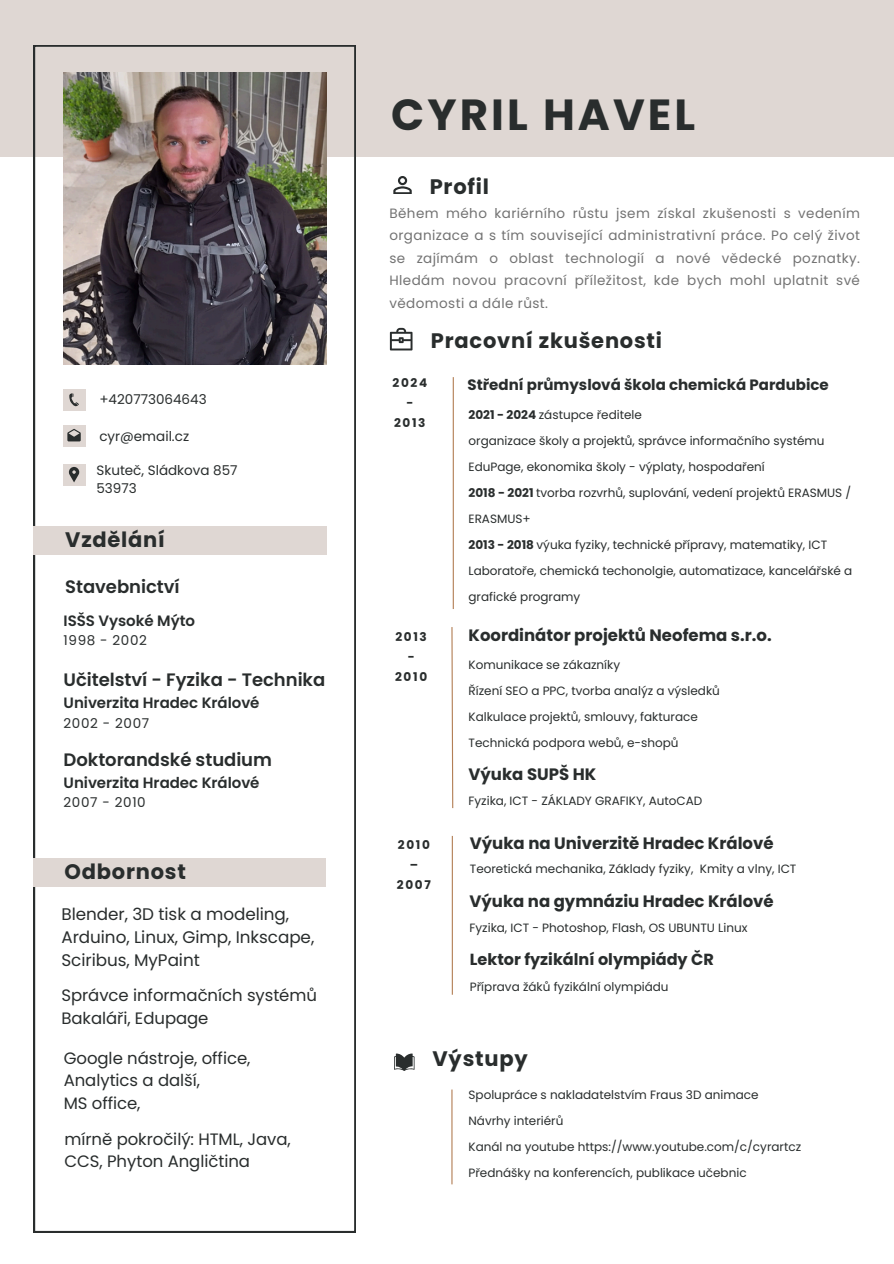
<style>
.page{position:relative;width:894px;height:1264px;background:#fff}
.page>*{position:absolute;margin:0;border:0;box-sizing:border-box;transform-origin:0 0}
.t1{font:700 43.5px "Poppins";letter-spacing:.07em;color:#292d2d}
.t2{font:700 21px "Poppins";letter-spacing:.035em;color:#292d2d}
.t3{font:600 18px "Poppins";letter-spacing:-.005em;color:#292d2d}
.t4{font:16.8px/23px "Poppins";letter-spacing:-.005em;color:#292d2d}
.t5{font:16.5px/22.5px "Poppins";letter-spacing:-.005em;color:#292d2d}
.t6{font:700 16.5px "Poppins";color:#292d2d}
.t7{font:700 16.05px "Poppins";color:#292d2d}
.t8{font:600 15px "Poppins";letter-spacing:-.005em;color:#292d2d}
.t9{font:700 15px "Poppins";color:#292d2d}
.t10{font:13.5px/22.5px "Poppins";letter-spacing:.03em;color:#737373;text-align:justify}
.t11{font:13.5px/18px "Poppins";color:#292d2d}
.t12{font:13.5px "Poppins";letter-spacing:.045em;color:#292d2d}
.t13{font:12px/26px "Poppins";color:#292d2d}
.t14{font:700 12px/20px "Poppins";letter-spacing:.14em;color:#292d2d;text-align:center}
.s1{font-weight:700}
</style>
<div class="page">
<div style="left:0;top:0;width:893px;height:156px;background:#dfd7d3"></div>
<svg style="left:33px;top:45px;width:322px;height:1187px"></svg>
<img style="left:64px;top:73px;width:262px;height:291px">
<div style="left:33px;top:526px;width:294px;height:28px;background:#dfd7d3"></div>
<div style="left:33px;top:858px;width:293px;height:28px;background:#dfd7d3"></div>
<div style="left:63px;top:463px;width:22px;height:22px;background:#dfd7d3"></div>
<svg style="left:69px;top:467px;width:10px;height:15px"></svg>
<div style="left:63px;top:389px;width:22px;height:22px;background:#dfd7d3"></div>
<svg style="left:69px;top:393px;width:10px;height:13px"></svg>
<div style="left:63px;top:425px;width:22px;height:22px;background:#dfd7d3"></div>
<svg style="left:67px;top:429px;width:14px;height:12px"></svg>
<hr style="left:451px;top:836px;width:2px;height:158px;background:#b37f56">
<svg style="left:451px;top:627px;width:2px;height:182px"></svg>
<svg style="left:393px;top:176px;width:18px;height:18px"></svg>
<svg style="left:390px;top:328px;width:22px;height:22px"></svg>
<svg style="left:394px;top:1053px;width:20px;height:17px"></svg>
<hr style="left:451px;top:1089px;width:1px;height:95px;background:#b37f56">
<hr style="left:452px;top:377px;width:1px;height:232px;background:#b37f56">
<p class="t11" style="left:99px;top:390px;width:109px">+420773064643</p>
<p class="t11" style="left:99px;top:427px;width:91px">cyr@email.cz</p>
<h6 class="t11" style="left:96px;top:461px;width:143px">Skuteč, Sládkova 857<br>53973</h6>
<h6 class="t2" style="left:65px;top:524px;width:101px">Vzdělání</h6>
<h6 class="t3" style="left:65px;top:574px;width:116px">Stavebnictví</h6>
<h6 class="t8" style="left:64px;top:609px;width:133px">ISŠS Vysoké Mýto</h6>
<h5 class="t12" style="left:64px;top:630px;width:85px">1998 - 2002</h5>
<h3 class="t3" style="left:64px;top:667px;width:263px">Učitelství - Fyzika - Technika</h3>
<h2 class="t8" style="left:64px;top:692px;width:197px">Univerzita Hradec Králové</h2>
<h6 class="t12" style="left:64px;top:713px;width:87px">2002 - 2007</h6>
<p class="t3" style="left:64px;top:747px;width:210px">Doktorandské studium</p>
<p class="t12" style="left:64px;top:793px;width:84px">2007 - 2010</p>
<p class="t8" style="left:64px;top:772px;width:197px">Univerzita Hradec Králové</p>
<h3 class="t2" style="left:65px;top:857px;width:123px">Odbornost</h3>
<h3 class="t4" style="left:61px;top:902px;width:254px">Blender, 3D tisk a modeling,<br>Arduino, Linux, Gimp, Inkscape,<br>Sciribus, MyPaint</h3>
<h5 class="t5" style="left:61px;top:984px;width:257px">Správce informačních systémů<br>Bakaláři, Edupage</h5>
<p class="t5" style="left:64px;top:1046px;width:188px">Google nástroje, office,<br>Analytics a další,<br>MS office,</p>
<p class="t5" style="left:65px;top:1127px;width:228px">mírně pokročilý: HTML, Java,<br>CCS, Phyton Angličtina</p>
<h6 class="t1" style="left:391px;top:84px;width:305px">CYRIL HAVEL</h6>
<h1 class="t2" style="left:429px;top:172px;width:61px">Profil</h1>
<h2 class="t10" style="left:389px;top:201px;width:472px">Během mého kariérního růstu jsem získal zkušenosti s vedením organizace a s tím související administrativní práce. Po celý život se zajímám o oblast technologií a nové vědecké poznatky.<br>Hledám novou pracovní příležitost, kde bych mohl uplatnit své vědomosti a dále růst.</h2>
<p class="t2" style="left:431px;top:325px;width:232px">Pracovní zkušenosti</p>
<h3 class="t14" style="left:392px;top:373px;width:36px">2024 -<br>2013</h3>
<p class="t9" style="left:467px;top:374px;width:362px">Střední průmyslová škola chemická Pardubice</p>
<p class="t13" style="left:468px;top:402px;width:175px"><span class="s1">2021 - 2024</span> zástupce ředitele</p>
<h3 class="t13" style="left:468px;top:428px;width:357px">organizace školy a projektů, správce informačního systému<br>EduPage, ekonomika školy - výplaty, hospodaření</h3>
<p class="t13" style="left:468px;top:480px;width:384px"><span class="s1">2018 - 2021</span> tvorba rozvrhů, suplování, vedení projektů ERASMUS /<br>ERASMUS+</p>
<h5 class="t13" style="left:468px;top:532px;width:360px"><span class="s1">2013 - 2018</span> výuka fyziky, technické přípravy, matematiky, ICT</h5>
<p class="t13" style="left:468px;top:558px;width:385px">Laboratoře, chemická techonolgie, automatizace, kancelářské a grafické programy</p>
<h4 class="t14" style="left:395px;top:626px;width:34px">2013 -<br>2010</h4>
<p class="t6" style="left:468px;top:623px;width:304px">Koordinátor projektů Neofema s.r.o.</p>
<p class="t13" style="left:468px;top:651px;width:153px">Komunikace se zákazníky</p>
<p class="t13" style="left:468px;top:677px;width:253px">Řízení SEO a PPC, tvorba analýz a výsledků</p>
<h3 class="t13" style="left:468px;top:703px;width:231px">Kalkulace projektů, smlouvy, fakturace</h3>
<p class="t13" style="left:468px;top:729px;width:211px">Technická podpora webů, e-shopů</p>
<h4 class="t6" style="left:468px;top:763px;width:129px">Výuka SUPŠ HK</h4>
<p class="t13" style="left:468px;top:787px;width:235px">Fyzika, ICT - ZÁKLADY GRAFIKY, AutoCAD</p>
<h2 class="t14" style="left:397px;top:834px;width:35px">2010 –<br>2007</h2>
<h4 class="t6" style="left:469px;top:832px;width:305px">Výuka na Univerzitě Hradec Králové</h4>
<h4 class="t13" style="left:469px;top:855px;width:328px">Teoretická mechanika, Základy fyziky, Kmity a vlny, ICT</h4>
<h2 class="t6" style="left:469px;top:889px;width:306px">Výuka na gymnáziu Hradec Králové</h2>
<h5 class="t13" style="left:469px;top:914px;width:279px">Fyzika, ICT - Photoshop, Flash, OS UBUNTU Linux</h5>
<p class="t7" style="left:469px;top:948px;width:245px">Lektor fyzikální olympiády ČR</p>
<p class="t13" style="left:469px;top:973px;width:200px">Příprava žáků fyzikální olympiádu</p>
<h5 class="t2" style="left:432px;top:1043px;width:97px">Výstupy</h5>
<p class="t13" style="left:468px;top:1082px;width:291px">Spolupráce s nakladatelstvím Fraus 3D animace</p>
<p class="t13" style="left:468px;top:1108px;width:96px">Návrhy interiérů</p>
<h3 class="t13" style="left:468px;top:1134px;width:334px">Kanál na youtube https://www.youtube.com/c/cyrartcz</h3>
<p class="t13" style="left:468px;top:1160px;width:279px">Přednášky na konferencích, publikace učebnic</p>
</div>
